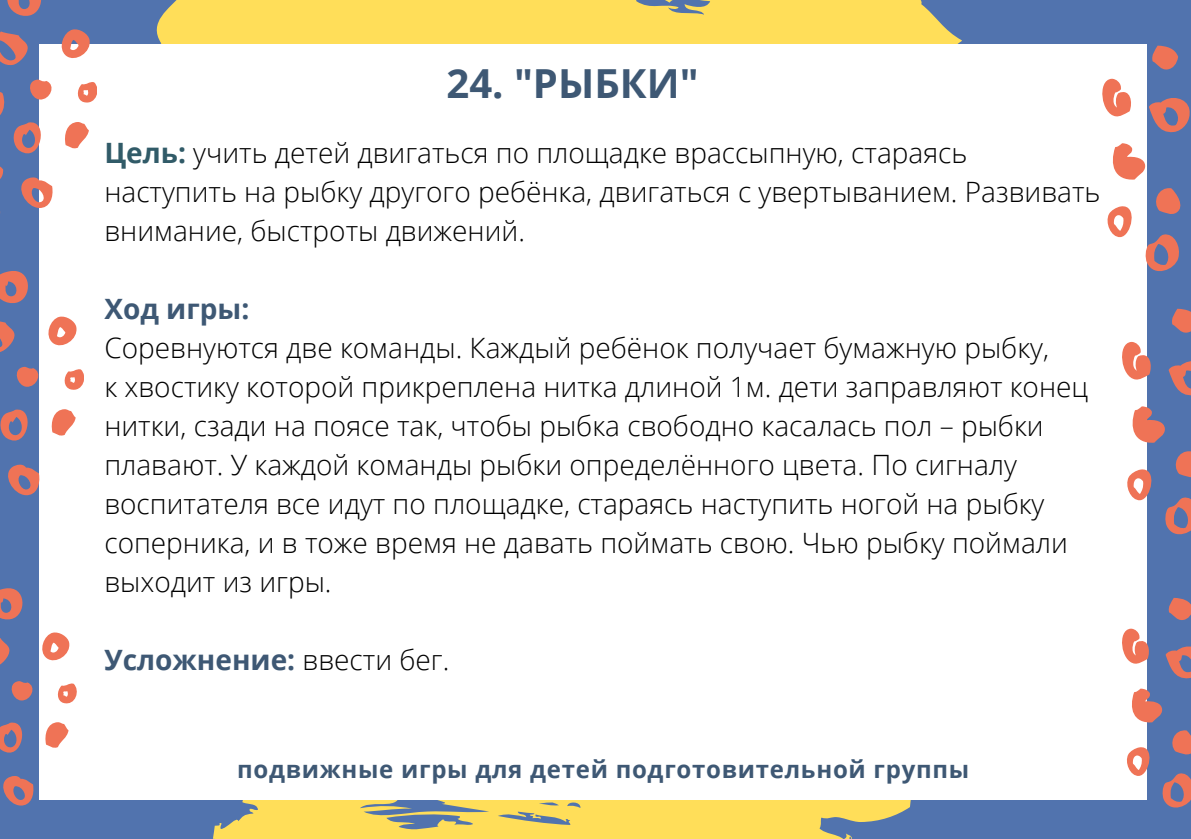
<style>
.page{position:relative;width:1191px;height:839px;background:#fff}
.page>*{position:absolute;margin:0;border:0;box-sizing:border-box;transform-origin:0 0}
.t1{font:700 40px "Open Sans";color:#3e5874}
.t2{font:300 28px/39px "Open Sans";color:#000}
.t3{font:700 28px "Open Sans";color:#3e5874}
.t4{font:700 24px "Open Sans";letter-spacing:.03em;color:#3e5874}
.s1{font-weight:700;color:#315b68}
.s2{font-weight:300;color:#000}
</style>
<div class="page">
<div style="left:0;top:0;width:1191px;height:838px;background:#5173ae"></div>
<div style="left:156px;top:0;width:806px;height:44px;background:#ffde59"></div>
<svg style="left:213px;top:800px;width:698px;height:38px;fill:#ffde59"></svg>
<div style="left:39px;top:44px;width:1108px;height:756px;background:#fff"></div>
<svg style="left:1152px;top:46px;width:26px;height:24px"></svg>
<svg style="left:1102px;top:78px;width:29px;height:39px"></svg>
<svg style="left:1149px;top:98px;width:41px;height:35px"></svg>
<svg style="left:1112px;top:143px;width:33px;height:37px"></svg>
<svg style="left:1156px;top:188px;width:25px;height:26px"></svg>
<svg style="left:1107px;top:206px;width:25px;height:31px"></svg>
<svg style="left:1145px;top:234px;width:34px;height:37px"></svg>
<svg style="left:7px;top:0;width:34px;height:16px"></svg>
<svg style="left:61px;top:29px;width:29px;height:29px"></svg>
<svg style="left:0;top:32px;width:28px;height:34px"></svg>
<svg style="left:77px;top:82px;width:20px;height:21px"></svg>
<svg style="left:65px;top:122px;width:24px;height:27px"></svg>
<svg style="left:0;top:79px;width:53px;height:134px"></svg>
<svg style="left:0;top:271px;width:28px;height:33px"></svg>
<svg style="left:48px;top:316px;width:29px;height:30px"></svg>
<svg style="left:0;top:321px;width:15px;height:31px"></svg>
<svg style="left:16px;top:366px;width:23px;height:21px"></svg>
<svg style="left:64px;top:369px;width:19px;height:21px"></svg>
<svg style="left:0;top:409px;width:28px;height:32px"></svg>
<svg style="left:51px;top:409px;width:25px;height:27px"></svg>
<svg style="left:8px;top:464px;width:32px;height:31px"></svg>
<svg style="left:0;top:588px;width:23px;height:32px"></svg>
<svg style="left:42px;top:632px;width:28px;height:29px"></svg>
<svg style="left:0;top:638px;width:10px;height:27px"></svg>
<svg style="left:11px;top:681px;width:22px;height:20px"></svg>
<svg style="left:57px;top:683px;width:20px;height:21px"></svg>
<svg style="left:0;top:722px;width:23px;height:31px"></svg>
<svg style="left:45px;top:722px;width:24px;height:26px"></svg>
<svg style="left:3px;top:776px;width:31px;height:29px"></svg>
<svg style="left:1172px;top:309px;width:19px;height:24px"></svg>
<svg style="left:1122px;top:341px;width:29px;height:39px"></svg>
<svg style="left:1169px;top:361px;width:22px;height:35px"></svg>
<svg style="left:1132px;top:406px;width:33px;height:37px"></svg>
<svg style="left:1175px;top:451px;width:16px;height:27px"></svg>
<svg style="left:1127px;top:469px;width:25px;height:31px"></svg>
<svg style="left:1165px;top:497px;width:26px;height:37px"></svg>
<svg style="left:1168px;top:597px;width:23px;height:23px"></svg>
<svg style="left:1122px;top:628px;width:27px;height:36px"></svg>
<svg style="left:1166px;top:646px;width:25px;height:33px"></svg>
<svg style="left:1132px;top:688px;width:30px;height:35px"></svg>
<svg style="left:1172px;top:730px;width:19px;height:25px"></svg>
<svg style="left:1127px;top:747px;width:23px;height:29px"></svg>
<svg style="left:1162px;top:773px;width:29px;height:34px"></svg>
<h1 class="t1" style="left:447px;top:56px;width:254px">24. "РЫБКИ"</h1>
<p class="t2" style="left:104px;top:132px;width:998px"><span class="s1">Цель:</span> учить детей двигаться по площадке врассыпную, стараясь наступить на рыбку другого ребёнка, двигаться с увертыванием. Развивать внимание, быстроты движений.</p>
<p class="t3" style="left:104px;top:289px;width:146px">Ход игры:</p>
<p class="t2" style="left:104px;top:327px;width:985px">Соревнуются две команды. Каждый ребёнок получает бумажную рыбку,<br>к хвостику которой прикреплена нитка длиной 1м. дети заправляют конец нитки, сзади на поясе так, чтобы рыбка свободно касалась пол – рыбки плавают. У каждой команды рыбки определённого цвета. По сигналу воспитателя все идут по площадке, стараясь наступить ногой на рыбку соперника, и в тоже время не давать поймать свою. Чью рыбку поймали выходит из игры.</p>
<p class="t3" style="left:104px;top:640px;width:346px">Усложнение: <span class="s2">ввести бег.</span></p>
<p class="t4" style="left:237px;top:752px;width:734px">подвижные игры для детей подготовительной группы</p>
</div>
